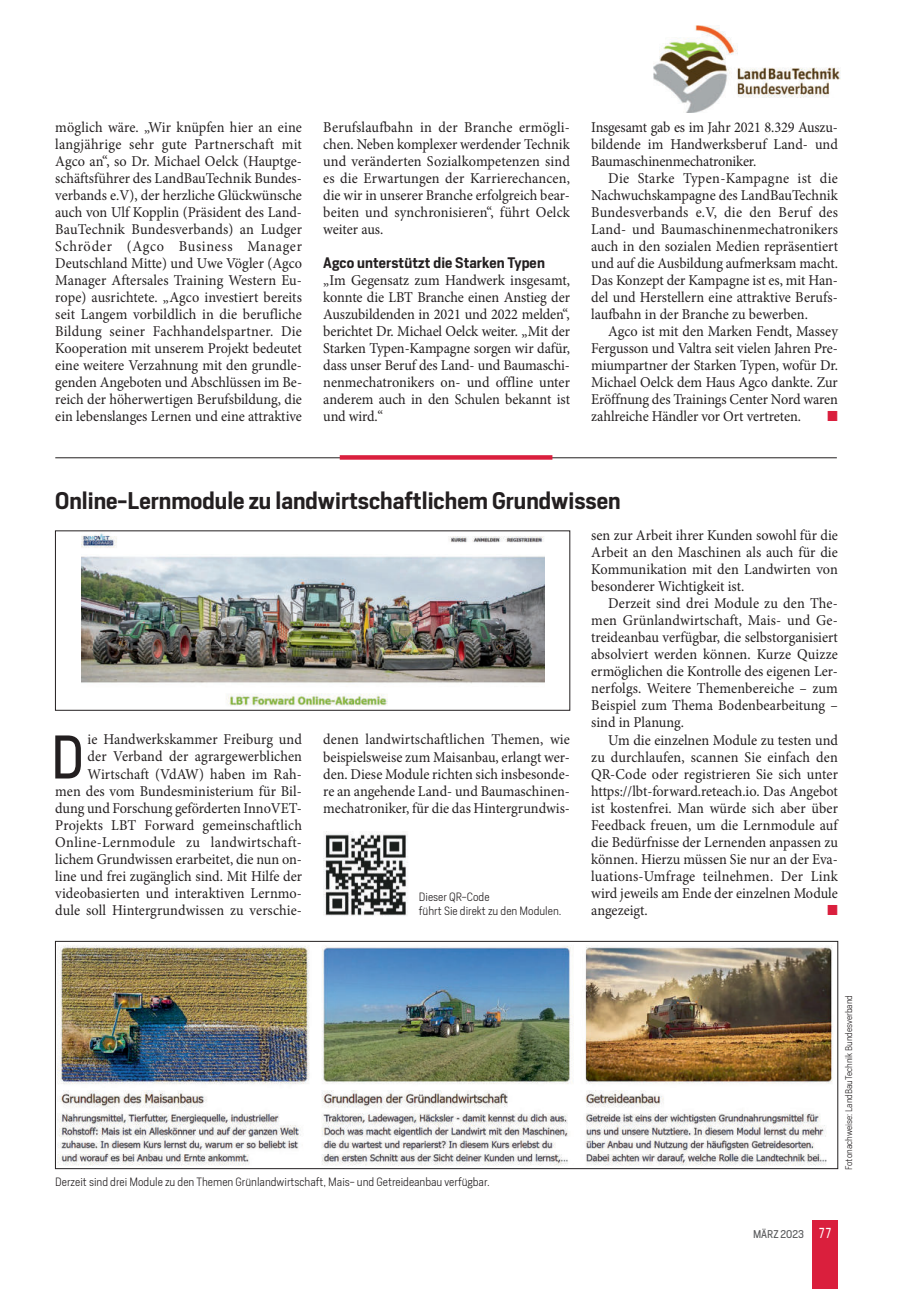
<style>
.page{position:relative;width:906px;height:1289px;background:#fff}
.page>*{position:absolute;margin:0;border:0;box-sizing:border-box;transform-origin:0 0}
.t1{font:57.3px "Heron Sans";color:#231f20;scale:.95 1}
.t2{font:600 22.5px "Heron Sans";color:#231f20}
.t3{font:15px/17px "Minion Pro";color:#231f20;text-align:justify;scale:.95 1}
.t4{font:600 14.25px "Heron Sans";letter-spacing:.01em;color:#231f20}
.t5{font:300 11.25px/13.5px "Heron Sans";color:#231f20}
.t6{font:10.5px "Heron Sans";color:#57585a}
.t7{font:300 9px "Heron Sans";color:#231f20}
.s1{font-size:13.5px;color:#fff}
</style>
<div class="page">
<div style="left:812px;top:1220px;width:26px;height:68px;background:#da1f3d"></div>
<img style="left:654px;top:26px;width:186px;height:87px">
<hr style="left:55px;top:457px;width:782px;height:1px;background:#231f20">
<svg style="left:340px;top:455px;width:212px;height:4px"></svg>
<img style="left:57px;top:945px;width:776px;height:221px">
<div style="left:55px;top:941px;width:783px;height:227px;border:1px solid #231f20"></div>
<img style="left:82px;top:533px;width:463px;height:173px">
<img style="left:323px;top:831px;width:85px;height:85px">
<p class="t3" style="left:55px;top:119px;width:261px">möglich wäre. „Wir knüpfen hier an eine langjährige sehr gute Partnerschaft mit Agco an“, so Dr. Michael Oelck (Hauptge&shy;schäftsführer des LandBauTechnik Bundes&shy;verbands e.V), der herzliche Glückwünsche auch von Ulf Kopplin (Präsident des Land-BauTechnik Bundesverbands) an Ludger Schröder (Agco Business Manager Deutschland Mitte) und Uwe Vögler (Agco Manager Aftersales Training Western Eu&shy;rope) ausrichtete. „Agco investiert bereits seit Langem vorbildlich in die berufliche Bildung seiner Fachhandelspartner. Die Kooperation mit unserem Projekt bedeutet eine weitere Verzahnung mit den grundle&shy;genden Angeboten und Abschlüssen im Be&shy;reich der höherwertigen Berufsbildung, die ein lebenslanges Lernen und eine attraktive</p>
<p class="t3" style="left:323px;top:119px;width:261px">Berufslaufbahn in der Branche ermögli&shy;chen. Neben komplexer werdender Technik und veränderten Sozialkompetenzen sind es die Erwartungen der Karrierechancen, die wir in unserer Branche erfolgreich bear&shy;beiten und synchronisieren“, führt Oelck weiter aus.</p>
<p class="t4" style="left:323px;top:257px;width:223px">Agco unterstützt die Starken Typen</p>
<p class="t3" style="left:323px;top:272px;width:261px">„Im Gegensatz zum Handwerk insgesamt, konnte die LBT Branche einen Anstieg der Auszubildenden in 2021 und 2022 melden“, berichtet Dr. Michael Oelck weiter. „Mit der Starken Typen-Kampagne sorgen wir dafür, dass unser Beruf des Land- und Baumaschi&shy;nenmechatronikers on- und offline unter anderem auch in den Schulen bekannt ist und wird.“</p>
<p class="t3" style="left:591px;top:119px;width:261px">Insgesamt gab es im Jahr 2021 8.329 Auszu&shy;bildende im Handwerksberuf Land- und Baumaschinenmechatroniker.</p>
<p class="t3" style="left:591px;top:170px;width:261px;text-indent:17px">Die Starke Typen-Kampagne ist die Nachwuchskampagne des LandBauTechnik Bundesverbands e.V, die den Beruf des Land- und Baumaschinenmechatronikers auch in den sozialen Medien repräsentiert und auf die Ausbildung aufmerksam macht.<br>Das Konzept der Kampagne ist es, mit Han&shy;del und Herstellern eine attraktive Berufs&shy;laufbahn in der Branche zu bewerben.</p>
<p class="t3" style="left:591px;top:323px;width:261px;text-indent:17px">Agco ist mit den Marken Fendt, Massey Fergusson und Valtra seit vielen Jahren Pre&shy;miumpartner der Starken Typen, wofür Dr.<br>Michael Oelck dem Haus Agco dankte. Zur Eröffnung des Trainings Center Nord waren zahlreiche Händler vor Ort vertreten.</p>
<h2 class="t2" style="left:55px;top:491px;width:567px">Online-Lernmodule zu landwirtschaftlichem Grundwissen</h2>
<p class="t3" style="left:55px;top:732px;width:261px;text-align:right">ie Handwerkskammer Freiburg und<br>der Verband der agrargewerblichen Wirtschaft (VdAW) haben im Rah-<br>men des vom Bundesministerium für Bil&shy;dung und Forschung geförderten InnoVET-Projekts LBT Forward gemeinschaftlich Online-Lernmodule zu landwirtschaft&shy;lichem Grundwissen erarbeitet, die nun on&shy;line und frei zugänglich sind. Mit Hilfe der videobasierten und interaktiven Lernmo&shy;dule soll Hintergrundwissen zu verschie-</p>
<p class="t3" style="left:323px;top:732px;width:261px">denen landwirtschaftlichen Themen, wie beispielsweise zum Maisanbau, erlangt wer&shy;den. Diese Module richten sich insbesonde&shy;re an angehende Land- und Baumaschinen&shy;mechatroniker, für die das Hintergrundwis-</p>
<h1 class="t1" style="left:51px;top:725px;width:36px">D</h1>
<p class="t5" style="left:419px;top:891px;width:144px">Dieser QR-Code<br>führt Sie direkt zu den Modulen.</p>
<p class="t3" style="left:591px;top:528px;width:261px">sen zur Arbeit ihrer Kunden sowohl für die Arbeit an den Maschinen als auch für die Kommunikation mit den Landwirten von besonderer Wichtigkeit ist.</p>
<p class="t3" style="left:591px;top:596px;width:261px;text-indent:17px">Derzeit sind drei Module zu den The&shy;men Grünlandwirtschaft, Mais- und Ge&shy;treideanbau verfügbar, die selbstorganisiert absolviert werden können. Kurze Quizze ermöglichen die Kontrolle des eigenen Ler&shy;nerfolgs. Weitere Themenbereiche – zum Beispiel zum Thema Bodenbearbeitung – sind in Planung.</p>
<p class="t3" style="left:591px;top:732px;width:261px;text-indent:17px">Um die einzelnen Module zu testen und zu durchlaufen, scannen Sie einfach den QR-Code oder registrieren Sie sich unter https://lbt-forward.reteach.io. Das Angebot ist kostenfrei. Man würde sich aber über Feedback freuen, um die Lernmodule auf die Bedürfnisse der Lernenden anpassen zu können. Hierzu müssen Sie nur an der Eva&shy;luations-Umfrage teilnehmen. Der Link wird jeweils am Ende der einzelnen Module angezeigt.</p>
<p class="t5" style="left:55px;top:1176px;width:436px">Derzeit sind drei Module zu den Themen Grünlandwirtschaft, Mais- und Getreideanbau verfügbar.</p>
<p class="t7" style="left:845px;top:1169px;width:176px;rotate:-90deg">Fotonachweise: LandBauTechnik Bundesverband</p>
<p class="t6" style="left:753px;top:1228px;width:80px">MÄRZ 2023 <span class="s1">77</span></p>
</div>
